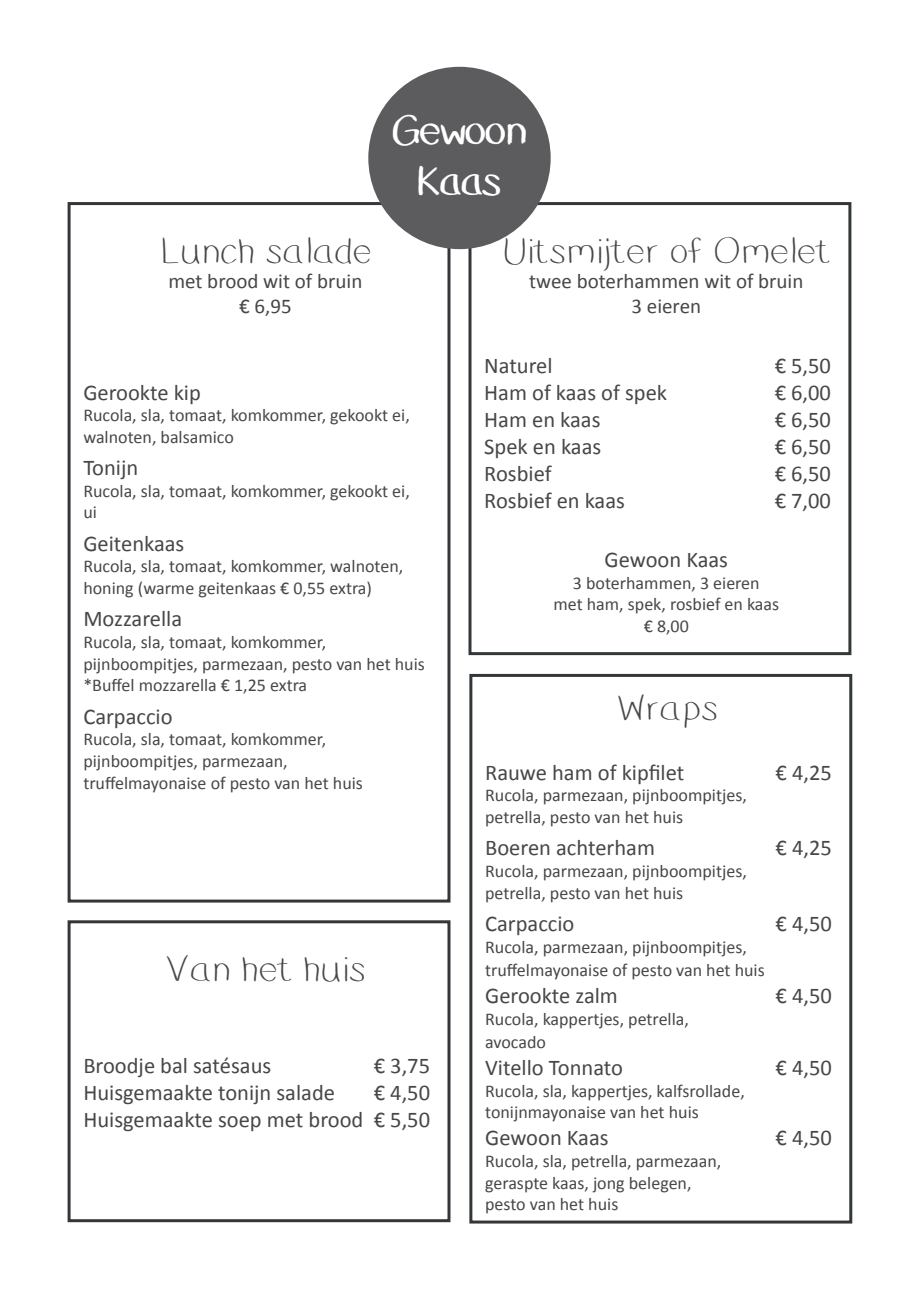
<style>
.page{position:relative;width:919px;height:1289px;background:#fff}
.page>*{position:absolute;margin:0;border:0;box-sizing:border-box;transform-origin:0 0}
.t1{font:40.8px/51px "Dusty Erasers";letter-spacing:-.05em;color:#fff;text-align:center}
.t2{font:300 36px "Dusty Erasers";color:#464748}
.t3{font:22.5px/27px "Calibri";color:#464748;text-align:right}
.t4{font:21px/25.2px "Calibri";color:#464748;text-align:center}
.t5{font:18px/21.6px "Calibri";color:#464748}
</style>
<div class="page">
<div style="left:68px;top:202px;width:382px;height:700px;border:3px solid #33373a"></div>
<div style="left:469px;top:674px;width:383px;height:549px;border:3px solid #33373a"></div>
<div style="left:468px;top:202px;width:383px;height:453px;border:3px solid #33373a"></div>
<div style="left:368px;top:67px;width:182px;height:182px;background:#5c5c5f;border-radius:50%"></div>
<div style="left:68px;top:920px;width:382px;height:302px;border:3px solid #33373a"></div>
<h2 class="t2" style="left:159px;top:236px;width:214px">Lunch salade</h2>
<p class="t4" style="left:168px;top:267px;width:195px">met brood wit of bruin € 6,95</p>
<h1 class="t1" style="left:390px;top:109px;width:139px">Gewoon<br>Kaas</h1>
<h2 class="t2" style="left:501px;top:236px;width:330px">Uitsmijter of Omelet</h2>
<p class="t4" style="left:529px;top:267px;width:276px">twee boterhammen wit of bruin<br>3 eieren</p>
<p class="t3" style="left:83px;top:377px;width:119px">Gerookte kip</p>
<p class="t5" style="left:83px;top:403px;width:328px">Rucola, sla, tomaat, komkommer, gekookt ei, walnoten, balsamico</p>
<p class="t3" style="left:83px;top:453px;width:56px">Tonijn</p>
<p class="t5" style="left:83px;top:479px;width:328px">Rucola, sla, tomaat, komkommer, gekookt ei, ui</p>
<p class="t3" style="left:83px;top:529px;width:103px">Geitenkaas</p>
<p class="t5" style="left:83px;top:555px;width:321px">Rucola, sla, tomaat, komkommer, walnoten, honing (warme geitenkaas € 0,55 extra)</p>
<p class="t3" style="left:83px;top:604px;width:100px">Mozzarella</p>
<p class="t5" style="left:83px;top:630px;width:343px">Rucola, sla, tomaat, komkommer, pijnboompitjes, parmezaan, pesto van het huis *Buffel mozzarella € 1,25 extra</p>
<p class="t3" style="left:83px;top:701px;width:91px">Carpaccio</p>
<p class="t5" style="left:83px;top:727px;width:281px">Rucola, sla, tomaat, komkommer, pijnboompitjes, parmezaan, truffelmayonaise of pesto van het huis</p>
<h2 class="t2" style="left:165px;top:954px;width:202px">Van het huis</h2>
<p class="t3" style="left:83px;top:1050px;width:189px">Broodje bal satésaus</p>
<p class="t3" style="left:374px;top:1050px;width:58px">€ 3,75</p>
<p class="t3" style="left:83px;top:1077px;width:253px">Huisgemaakte tonijn salade</p>
<p class="t3" style="left:83px;top:1077px;width:348px">€ 4,50<br>Huisgemaakte soep met brood € 5,50</p>
<p class="t3" style="left:484px;top:350px;width:70px">Naturel</p>
<p class="t3" style="left:774px;top:350px;width:58px">€ 5,50</p>
<p class="t3" style="left:484px;top:377px;width:184px">Ham of kaas of spek</p>
<p class="t3" style="left:774px;top:377px;width:58px">€ 6,00</p>
<p class="t3" style="left:484px;top:404px;width:118px">Ham en kaas</p>
<p class="t3" style="left:774px;top:404px;width:58px">€ 6,50</p>
<p class="t3" style="left:484px;top:431px;width:118px">Spek en kaas</p>
<p class="t3" style="left:774px;top:431px;width:58px">€ 6,50</p>
<p class="t3" style="left:484px;top:458px;width:69px">Rosbief</p>
<p class="t3" style="left:774px;top:458px;width:58px">€ 6,50</p>
<p class="t3" style="left:484px;top:485px;width:142px">Rosbief en kaas</p>
<p class="t3" style="left:774px;top:485px;width:58px">€ 7,00</p>
<p class="t3" style="left:604px;top:545px;width:125px">Gewoon Kaas</p>
<p class="t5" style="left:553px;top:571px;width:227px;text-align:center">3 boterhammen, 3 eieren<br>met ham, spek, rosbief en kaas € 8,00</p>
<h2 class="t2" style="left:616px;top:694px;width:102px">Wraps</h2>
<p class="t3" style="left:485px;top:757px;width:201px">Rauwe ham of kipfilet</p>
<p class="t3" style="left:775px;top:757px;width:58px">€ 4,25</p>
<p class="t5" style="left:485px;top:783px;width:263px">Rucola, parmezaan, pijnboompitjes, petrella, pesto van het huis</p>
<p class="t3" style="left:485px;top:833px;width:171px">Boeren achterham</p>
<p class="t3" style="left:775px;top:833px;width:58px">€ 4,25</p>
<p class="t5" style="left:485px;top:859px;width:263px">Rucola, parmezaan, pijnboompitjes, petrella, pesto van het huis</p>
<p class="t3" style="left:485px;top:908px;width:91px">Carpaccio</p>
<p class="t3" style="left:775px;top:908px;width:58px">€ 4,50</p>
<p class="t5" style="left:485px;top:934px;width:281px;line-height:23.4px">Rucola, parmezaan, pijnboompitjes, truffelmayonaise of pesto van het huis</p>
<p class="t3" style="left:485px;top:980px;width:134px">Gerookte zalm</p>
<p class="t3" style="left:775px;top:980px;width:58px">€ 4,50</p>
<p class="t5" style="left:485px;top:1006px;width:205px;line-height:23.4px">Rucola, kappertjes, petrella, avocado</p>
<p class="t3" style="left:485px;top:1052px;width:139px">Vitello Tonnato</p>
<p class="t3" style="left:775px;top:1052px;width:58px">€ 4,50</p>
<p class="t5" style="left:485px;top:1078px;width:261px">Rucola, sla, kappertjes, kalfsrollade, tonijnmayonaise van het huis</p>
<p class="t3" style="left:485px;top:1123px;width:125px">Gewoon Kaas</p>
<p class="t3" style="left:775px;top:1123px;width:58px">€ 4,50</p>
<p class="t5" style="left:485px;top:1149px;width:238px">Rucola, sla, petrella, parmezaan, geraspte kaas, jong belegen, pesto van het huis</p>
</div>
